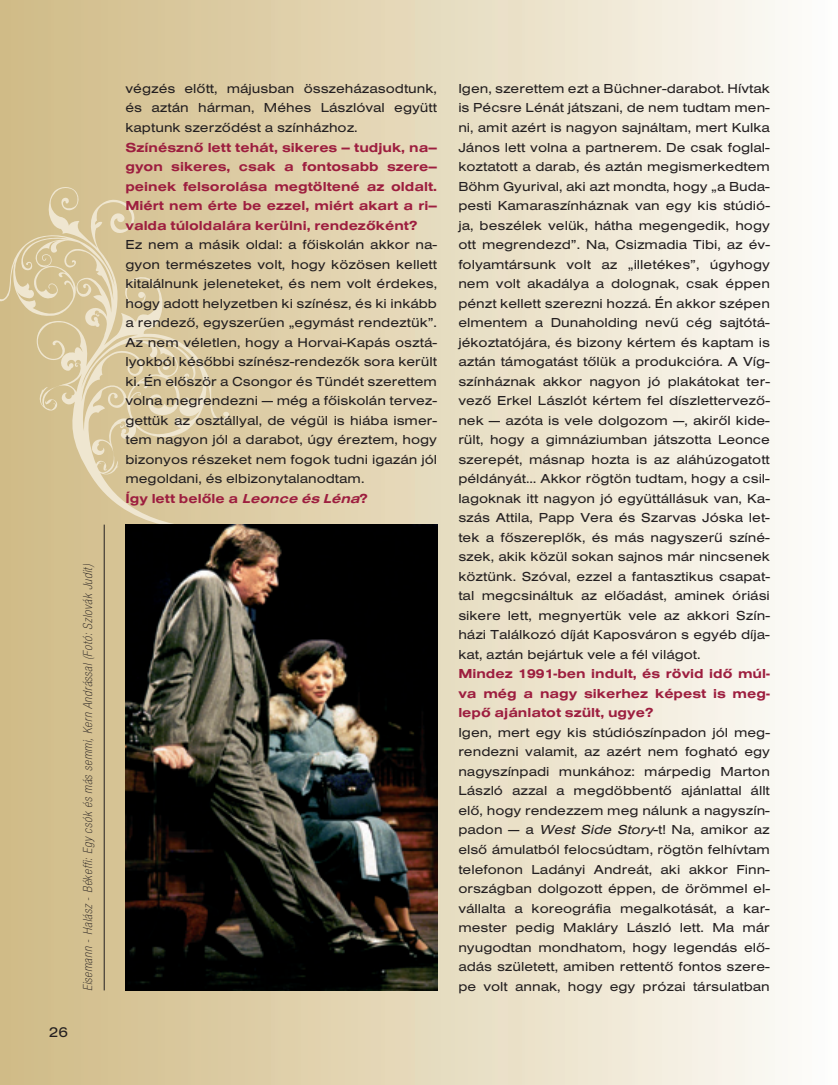
<style>
.page{position:relative;width:838px;height:1085px;background:#fff}
.page>*{position:absolute;margin:0;border:0;box-sizing:border-box;transform-origin:0 0}
.t1{font:15px "H Sans Extended";color:#231f20}
.t2{font:13.5px/19.5px "H Sans Extended";color:#231f20;text-align:justify}
.t3{font:500 13.5px/19.5px "H Sans Extended";color:#9d1e3f;text-align:justify}
.t4{font:italic 100 condensed 13.5px "H Sans";color:#231f20}
.s1{font-weight:500;color:#9d1e3f}
.s2{font-weight:500;font-style:italic;color:#9d1e3f}
.s3{font-family:"H Sans Extended Regular Obl"}
</style>
<div class="page">
<div style="left:0;top:0;width:838px;height:1084px;background:linear-gradient(to right,#cfb882,#fdfcf9)"></div>
<svg style="left:0;top:182px;width:233px;height:360px;background:#d8c79c"></svg>
<hr style="left:104px;top:524px;width:1px;height:466px;background:#231f20">
<img style="left:125px;top:524px;width:312px;height:466px">
<p class="t1" style="left:49px;top:1023px;width:20px">26</p>
<p class="t4" style="left:80px;top:991px;width:428px;rotate:-90deg">Eisemann - Halász - Békeffi: Egy csók és más semmi, Kern Andrással (Fotó: Szlovák Judit)</p>
<p class="t2" style="left:125px;top:79px;width:313px">végzés elôtt, májusban összeházasodtunk, és aztán hárman, Méhes Lászlóval együtt kaptunk szerzôdést a színházhoz.</p>
<p class="t3" style="left:125px;top:137px;width:313px">Színésznô lett tehát, sikeres — tudjuk, na— gyon sikeres, csak a fontosabb szere— peinek felsorolása megtöltené az oldalt.<br>Miért nem érte be ezzel, miért akart a ri— valda túloldalára kerülni, rendezôként?</p>
<p class="t2" style="left:125px;top:235px;width:313px;text-align:left">Ez nem a másik oldal: a fôiskolán akkor na&shy;gyon természetes volt, hogy közösen kellett kitalálnunk jeleneteket, és nem volt érdekes, hogy adott helyzetben ki színész, és ki inkább a rendezô, egyszerûen „egymást rendeztük”.<br>Az nem véletlen, hogy a Horvai-Kapás osztá&shy;lyokból késôbbi színész-rendezôk sora került ki. Én elôször a Csongor és Tündét szerettem volna megrendezni — még a fôiskolán tervez&shy;gettük az osztállyal, de végül is hiába ismer&shy;tem nagyon jól a darabot, úgy éreztem, hogy bizonyos részeket nem fogok tudni igazán jól megoldani, és elbizonytalanodtam.<br><span class="s1">Így lett belôle a</span> <span class="s2">Leonce és Léna</span><span class="s1">?</span></p>
<p class="t2" style="left:458px;top:79px;width:313px">Igen, szerettem ezt a Büchner-darabot. Hívtak is Pécsre Lénát játszani, de nem tudtam men&shy;ni, amit azért is nagyon sajnáltam, mert Kulka János lett volna a partnerem. De csak foglal&shy;koztatott a darab, és aztán megismerkedtem Böhm Gyurival, aki azt mondta, hogy „a Buda&shy;pesti Kamaraszínháznak van egy kis stúdió&shy;ja, beszélek velük, hátha megengedik, hogy ott megrendezd”. Na, Csizmadia Tibi, az év&shy;folyamtársunk volt az „illetékes”, úgyhogy nem volt akadálya a dolognak, csak éppen pénzt kellett szerezni hozzá. Én akkor szépen elmentem a Dunaholding nevû cég sajtótá&shy;jékoztatójára, és bizony kértem és kaptam is aztán támogatást tôlük a produkcióra. A Víg&shy;színháznak akkor nagyon jó plakátokat ter&shy;vezô Erkel Lászlót kértem fel díszlettervezô&shy;nek — azóta is vele dolgozom —, akirôl kide&shy;rült, hogy a gimnáziumban játszotta Leonce szerepét, másnap hozta is az aláhúzogatott példányát… Akkor rögtön tudtam, hogy a csil&shy;lagoknak itt nagyon jó együttállásuk van, Ka&shy;szás Attila, Papp Vera és Szarvas Jóska let&shy;tek a fôszereplôk, és más nagyszerû színé&shy;szek, akik közül sokan sajnos már nincsenek köztünk. Szóval, ezzel a fantasztikus csapat&shy;tal megcsináltuk az elôadást, aminek óriási sikere lett, megnyertük vele az akkori Szín&shy;házi Találkozó díját Kaposváron s egyéb díja&shy;kat, aztán bejártuk vele a fél világot.</p>
<p class="t3" style="left:458px;top:663px;width:313px">Mindez 1991-ben indult, és rövid idô múl&shy;va még a nagy sikerhez képest is meg&shy;lepô ajánlatot szült, ugye?</p>
<p class="t2" style="left:458px;top:722px;width:313px">Igen, mert egy kis stúdiószínpadon jól meg&shy;rendezni valamit, az azért nem fogható egy nagyszínpadi munkához: márpedig Marton László azzal a megdöbbentô ajánlattal állt elô, hogy rendezzem meg nálunk a nagyszín&shy;padon — a <span class="s3">West Side Story</span>-t! Na, amikor az elsô ámulatból felocsúdtam, rögtön felhívtam telefonon Ladányi Andreát, aki akkor Finn&shy;országban dolgozott éppen, de örömmel el&shy;vállalta a koreográfia megalkotását, a kar&shy;mester pedig Makláry László lett. Ma már nyugodtan mondhatom, hogy legendás elô&shy;adás született, amiben rettentô fontos szere-</p>
<p class="t2" style="left:458px;top:976px;width:313px">pe volt annak, hogy egy prózai társulatban</p>
</div>
